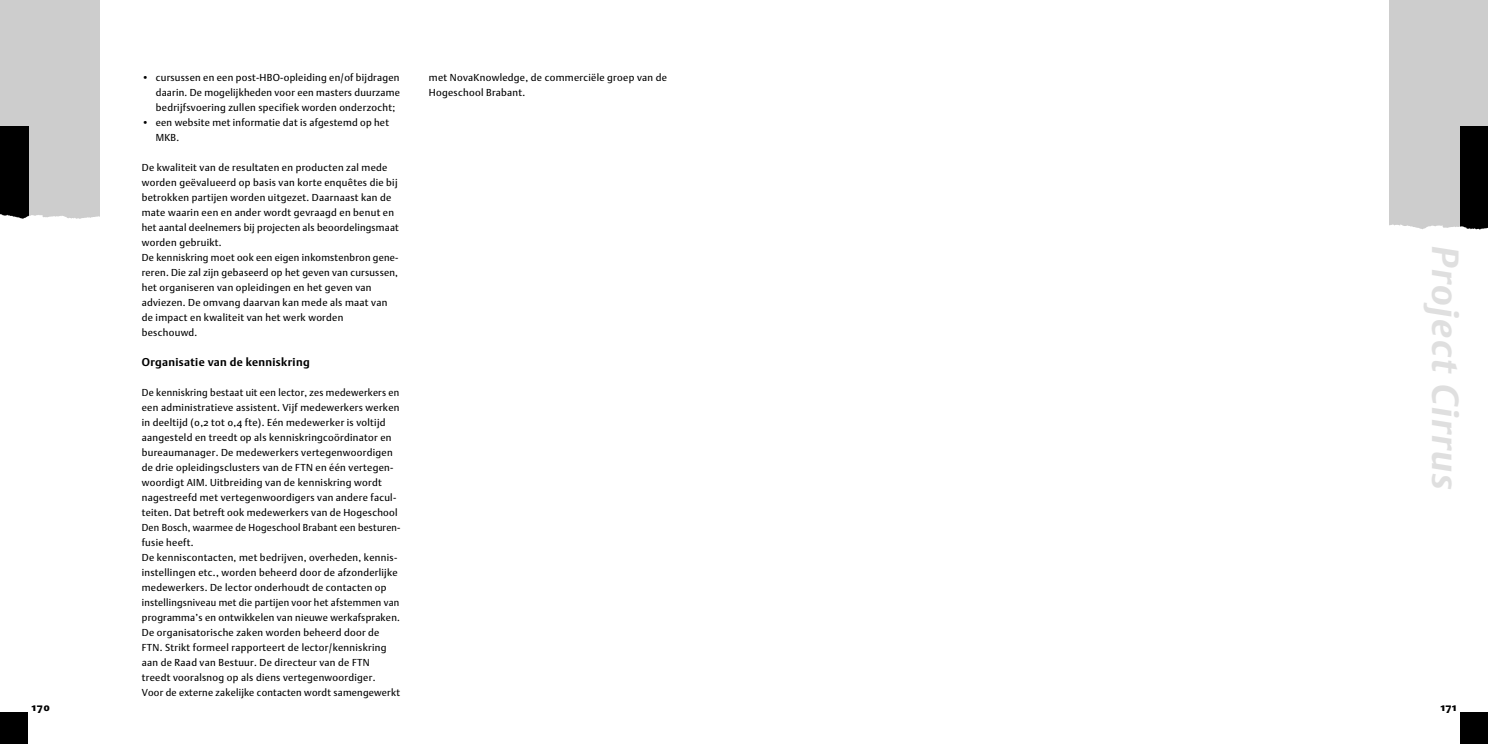
<style>
.page{position:relative;width:1488px;height:744px;background:#fff}
.page>*{position:absolute;margin:0;border:0;box-sizing:border-box;transform-origin:0 0}
.t1{font:italic 700 37.5px "DTL Argo T";letter-spacing:.05em;color:#dfdfdf}
.t2{font:700 11.25px "DTL Argo ST";letter-spacing:.03em;color:#000}
.t3{font:10.62px "DTL Argo ST Black";letter-spacing:.06em;color:#000}
.t4{font:10px/15px "DTL Argo ST";letter-spacing:.03em;color:#000}
</style>
<div class="page">
<div style="left:1460px;top:712px;width:28px;height:32px;background:#000"></div>
<div style="left:1460px;top:126px;width:28px;height:104px;background:#000"></div>
<div style="left:0;top:0;width:99px;height:219px;background:#cdcdcd"></div>
<div style="left:0;top:126px;width:28px;height:93px;background:#000"></div>
<div style="left:0;top:712px;width:28px;height:32px;background:#000"></div>
<p class="t3" style="left:32px;top:704px;width:20px">170</p>
<p class="t4" style="left:156px;top:72px;width:246px;text-align:justify;text-indent:-14px">• cursussen en een post-HBO-opleiding en/of bijdragen daarin. De mogelijkheden voor een masters duurzame bedrijfsvoering zullen specifiek worden onderzocht;</p>
<p class="t4" style="left:156px;top:117px;width:235px;text-indent:-14px">• een website met informatie dat is afgestemd op het<br>MKB.</p>
<p class="t4" style="left:142px;top:162px;width:259px">De kwaliteit van de resultaten en producten zal mede worden geëvalueerd op basis van korte enquêtes die bij betrokken partijen worden uitgezet. Daarnaast kan de mate waarin een en ander wordt gevraagd en benut en het aantal deelnemers bij projecten als beoordelingsmaat worden gebruikt.<br>De kenniskring moet ook een eigen inkomstenbron gene&shy;reren. Die zal zijn gebaseerd op het geven van cursussen, het organiseren van opleidingen en het geven van adviezen. De omvang daarvan kan mede als maat van de impact en kwaliteit van het werk worden beschouwd.</p>
<p class="t2" style="left:142px;top:358px;width:169px">Organisatie van de kenniskring</p>
<p class="t4" style="left:142px;top:387px;width:260px">De kenniskring bestaat uit een lector, zes medewerkers en een administratieve assistent. Vijf medewerkers werken in deeltijd (0,2 tot 0,4 fte). Eén medewerker is voltijd aangesteld en treedt op als kenniskringcoördinator en bureaumanager. De medewerkers vertegenwoordigen de drie opleidingsclusters van de FTN en één vertegen&shy;woordigt AIM. Uitbreiding van de kenniskring wordt nagestreefd met vertegenwoordigers van andere facul&shy;teiten. Dat betreft ook medewerkers van de Hogeschool Den Bosch, waarmee de Hogeschool Brabant een besturen&shy;fusie heeft.<br>De kenniscontacten, met bedrijven, overheden, kennis&shy;instellingen etc., worden beheerd door de afzonderlijke medewerkers. De lector onderhoudt de contacten op instellingsniveau met die partijen voor het afstemmen van programma’s en ontwikkelen van nieuwe werkafspraken.<br>De organisatorische zaken worden beheerd door de FTN. Strikt formeel rapporteert de lector/kenniskring aan de Raad van Bestuur. De directeur van de FTN treedt vooralsnog op als diens vertegenwoordiger.<br>Voor de externe zakelijke contacten wordt samengewerkt</p>
<p class="t4" style="left:429px;top:72px;width:240px">met NovaKnowledge, de commerciële groep van de<br>Hogeschool Brabant.</p>
<h1 class="t1" style="left:1458px;top:246px;width:245px;rotate:90deg">Project Cirrus</h1>
<p class="t3" style="left:1440px;top:704px;width:18px">171</p>
</div>
